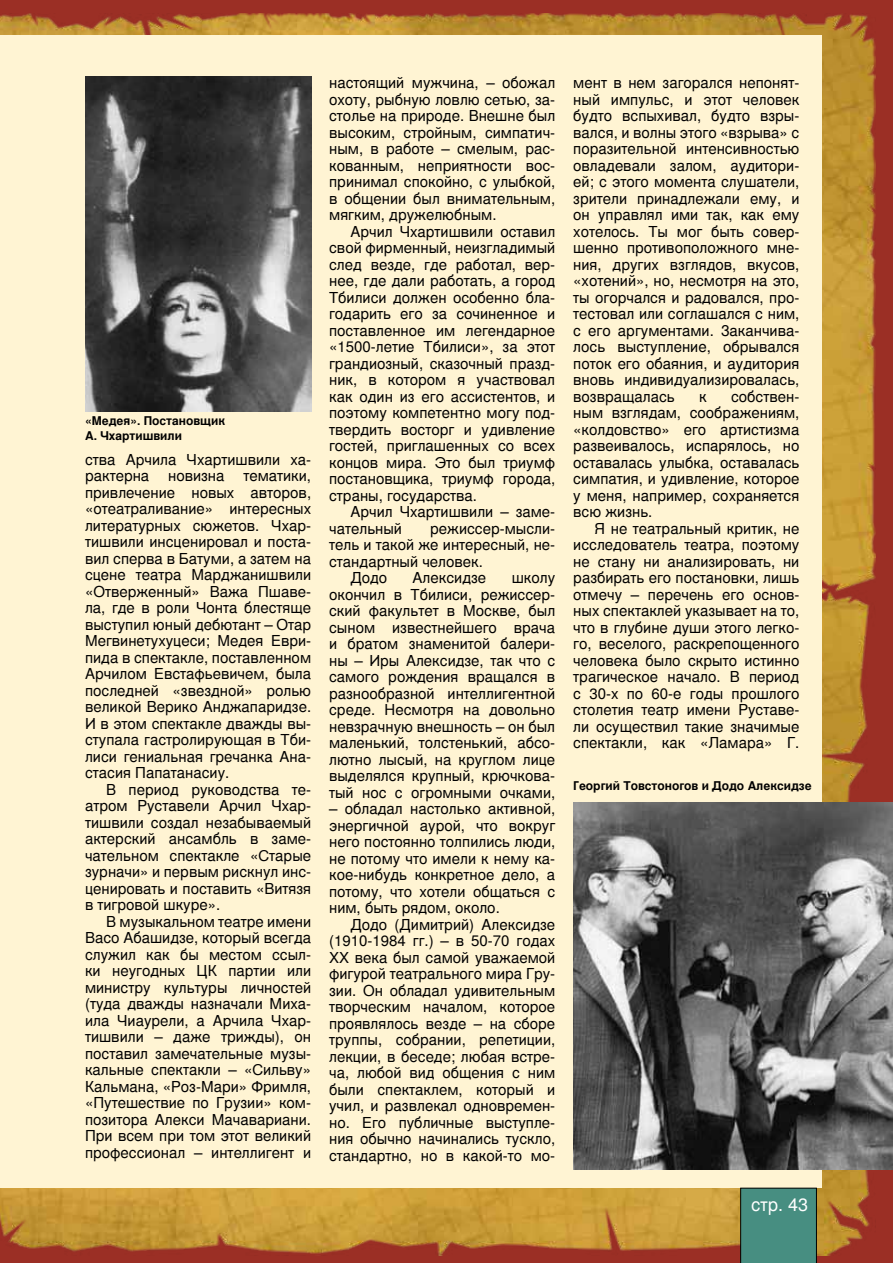
<style>
.page{position:relative;width:893px;height:1263px;background:#9b2f25}
.page>*{position:absolute;margin:0;border:0;box-sizing:border-box;transform-origin:0 0}
.t1{font:18px "Nimbus San LCY";color:#fff}
.t2{font:15px/16.5px "Nimbus San LCY";color:#000;text-align:justify}
.t3{font:700 12px/15px "Nimbus San LCY";color:#000}
</style>
<div class="page">
<img style="left:0;top:14px;width:876px;height:1242px">
<div style="left:0;top:36px;width:822px;height:1152px;background:#fff4d3"></div>
<div style="left:740px;top:1188px;width:77px;height:75px;background:#478e81"></div>
<img style="left:573px;top:802px;width:320px;height:367px">
<img style="left:85px;top:77px;width:226px;height:334px">
<p class="t3" style="left:85px;top:414px;width:142px">«Медея». Постановщик<br>А. Чхартишвили</p>
<p class="t2" style="left:85px;top:451px;width:228px">ства Арчила Чхартишвили ха&shy;рактерна</p>
<p class="t2" style="left:85px;top:467px;width:228px;text-indent:158px">тематики, привлечение новых авторов, «отеатраливание» интересных литературных сюжетов. Чхар&shy;тишвили инсценировал и поста&shy;вил сперва в Батуми, а затем на сцене театра Марджанишвили «Отверженный» Важа П шаве&shy;ла, где в роли Чонта блестяще выступил юный дебютант – Отар Мегвинетухуцеси; Медея Еври&shy;пида в спектакле, поставленном Арчилом Евстафьевичем, была последней «звездной» ролью великой Верико Анджапаридзе.<br>И в этом спектакле дважды вы&shy;ступала гастролирующая в Тби&shy;лиси гениальная гречанка Ана&shy;стасия Папатанасиу.</p>
<p class="t2" style="left:85px;top:781px;width:228px;text-indent:21px">В период руководства те&shy;атром Руставели Арчил Чхар&shy;тишвили создал незабываемый актерский ансамбль в заме&shy;чательном спектакле «Старые зурначи» и первым рискнул инс&shy;ценировать и поставить «Витязя в тигровой шкуре».</p>
<p class="t2" style="left:85px;top:913px;width:228px;text-indent:21px">В музыкальном театре имени Васо Абашидзе, который всегда служил как бы местом ссыл&shy;ки неугодных ЦК</p>
<p class="t2" style="left:168px;top:467px;width:58px">новизна</p>
<p class="t2" style="left:85px;top:962px;width:228px;text-indent:143px">партии или министру культуры личностей (туда дважды назначали Миха&shy;ила Чиаурели, а Арчила Чхар&shy;тишвили – даже трижды), он поставил замечательные музы&shy;кальные спектакли – «Сильву» Кальмана, «Роз-Мари» Фримля, «Путешествие по Грузии» ком&shy;позитора Алекси Мачавариани.<br>П ри всем при том этот великий профессионал – интеллигент и</p>
<p class="t2" style="left:329px;top:75px;width:228px">настоящий мужчина, – обожал охоту, рыбную ловлю сетью, за&shy;столье на природе. Внешне был высоким, стройным, симпатич&shy;ным, в работе – смелым, рас&shy;кованным, неприятности вос&shy;принимал спокойно, с улыбкой, в общении был внимательным, мягким, дружелюбным.</p>
<p class="t2" style="left:329px;top:223px;width:228px;text-indent:21px">Арчил Чхартишвили оставил свой фирменный, неизгладимый след везде, где работал, вер&shy;нее, где дали работать, а город Тбилиси должен особенно бла&shy;годарить его за сочиненное и поставленное им легендарное «1500-летие Тбилиси», за этот грандиозный, сказочный празд&shy;ник, в котором я участвовал как один из его ассистентов, и поэтому компетентно могу под&shy;твердить восторг и удивление гостей, приглашенных со всех концов мира. Это был триумф постановщика, триумф города, страны, государства.</p>
<p class="t2" style="left:329px;top:504px;width:228px;text-indent:21px">Арчил Чхартишвили – заме&shy;чательный</p>
<p class="t2" style="left:430px;top:520px;width:127px">режиссер-мысли-</p>
<p class="t2" style="left:329px;top:537px;width:228px">тель и такой же интересный, не-</p>
<p class="t2" style="left:329px;top:553px;width:155px">стандартный человек.</p>
<p class="t2" style="left:350px;top:570px;width:38px">Додо</p>
<p class="t2" style="left:413px;top:570px;width:75px">Алексидзе</p>
<p class="t2" style="left:329px;top:570px;width:228px;text-indent:183px">школу окончил в Тбилиси, режиссер&shy;ский факультет в Москве, был сыном известнейшего врача и братом знаменитой балери&shy;ны – И ры Алексидзе, так что с самого рождения вращался в разнообразной интеллигентной среде. Несмотря на довольно невзрачную внешность – он был маленький, толстенький, абсо&shy;лютно лысый, на круглом лице выделялся крупный, крючкова&shy;тый нос с огромными очками,</p>
<p class="t2" style="left:329px;top:801px;width:228px">– обладал настолько активной, энергичной аурой, что вокруг него постоянно толпились люди, не потому что имели к нему ка&shy;кое-нибудь конкретное дело, а потому, что хотели общаться с ним, быть рядом, около.</p>
<p class="t2" style="left:329px;top:916px;width:228px;text-indent:21px">Додо (Димитрий) Алексидзе (1910-1984 гг.) – в 50-70 годах XX века был самой уважаемой фигурой театрального мира Гру&shy;зии. Он обладал удивительным творческим началом, которое проявлялось везде – на сборе труппы, собрании, репетиции, лекции, в беседе; любая встре&shy;ча, любой вид общения с ним были спектаклем, который и учил, и развлекал одновремен&shy;но. Его публичные выступле&shy;ния обычно начинались тускло, стандартно, но в какой-то мо-</p>
<p class="t2" style="left:573px;top:75px;width:228px">мент в нем загорался непонят&shy;ный импульс, и этот человек будто вспыхивал, будто взры&shy;вался, и волны этого «взрыва» с поразительной интенсивностью овладевали залом, аудитори&shy;ей; с этого момента слушатели, зрители принадлежали ему, и он управлял ими так, как ему хотелось. Ты мог быть совер&shy;шенно противоположного мне&shy;ния, других взглядов, вкусов, «хотений», но, несмотря на это, ты огорчался и радовался, про&shy;тестовал или соглашался с ним, с его аргументами. Заканчива&shy;лось выступление, обрывался поток его обаяния, и аудитория вновь индивидуализировалась, возвращалась</p>
<p class="t2" style="left:573px;top:388px;width:228px;text-indent:158px">собствен&shy;ным взглядам, соображениям, «колдовство» его артистизма развеивалось, испарялось, но оставалась улыбка, оставалась симпатия, и удивление, которое у меня, например, сохраняется всю жизнь.</p>
<p class="t2" style="left:573px;top:520px;width:228px;text-indent:21px">Я не театральный критик, не исследователь театра, поэтому не стану ни анализировать, ни разбирать его постановки, лишь отмечу – перечень его основ&shy;ных спектаклей указывает на то, что в глубине души этого легко&shy;го, веселого, раскрепощенного человека было скрыто истинно трагическое начало. В период с 30-х по 60-е годы прошлого столетия театр имени Руставе&shy;ли осуществил такие значимые спектакли, как «Ламара» Г.</p>
<p class="t2" style="left:699px;top:388px;width:9px">к</p>
<p class="t3" style="left:573px;top:778px;width:240px">Георгий Товстоногов и Додо Алексидзе</p>
<p class="t1" style="left:751px;top:1194px;width:59px">стр. 43</p>
</div>
